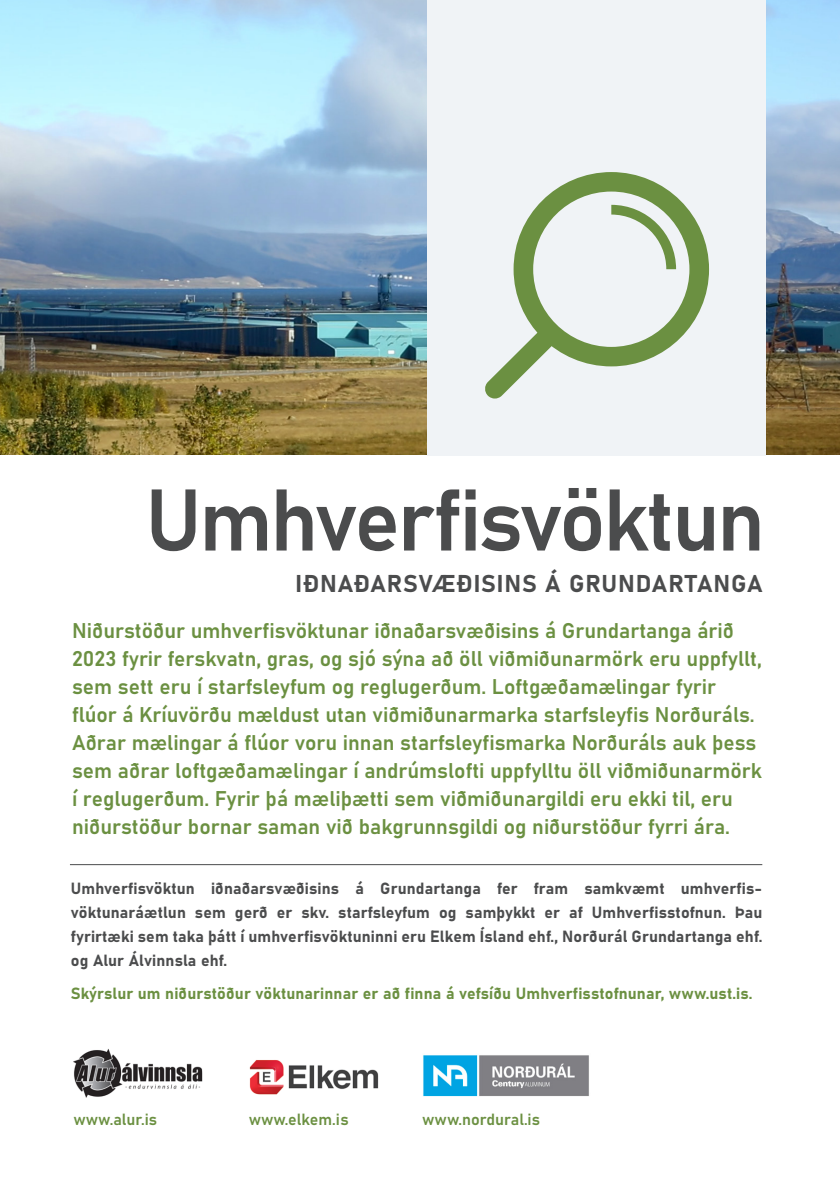
<style>
.page{position:relative;width:840px;height:1191px;background:#fff}
.page>*{position:absolute;margin:0;border:0;box-sizing:border-box;transform-origin:0 0}
.t1{font:86px "Bahnschrift";letter-spacing:-.03em;color:#4b4c4d}
.t2{font:24px "Bahnschrift";letter-spacing:.03em;color:#4b4c4d}
.Paragraph_Style_3{font:21px/28px "Bahnschrift";color:#6b9041}
.Paragraph_Style_3-2{font:16px/24px "Bahnschrift";letter-spacing:.01em;color:#4b4c4d;text-align:justify}
.Paragraph_Style_3-3{font:16px "Bahnschrift";letter-spacing:.01em;color:#6b9041}
</style>
<div class="page">
<img style="left:0;top:0;width:839px;height:454px">
<div style="left:427px;top:0;width:338px;height:455px;background:#f0f3f6"></div>
<img style="left:423px;top:1055px;width:166px;height:42px">
<img style="left:73px;top:1048px;width:130px;height:50px">
<img style="left:249px;top:1060px;width:130px;height:35px">
<hr style="left:70px;top:864px;width:691px;height:1px;background:#4b4c4d">
<svg style="left:485px;top:172px;width:223px;height:226px"></svg>
<p class="t1" style="left:145px;top:455px;width:621px">Umhverfisvöktun</p>
<p class="t2" style="left:295px;top:565px;width:468px">IÐNAÐARSVÆÐISINS Á GRUNDARTANGA</p>
<p class="Paragraph_Style_3" style="left:72px;top:615px;width:691px">Niðurstöður umhverfisvöktunar iðnaðarsvæðisins á Grundartanga árið 2023 fyrir ferskvatn, gras, og sjó sýna að öll viðmiðunarmörk eru uppfyllt, sem sett eru í starfsleyfum og reglugerðum. Loftgæðamælingar fyrir flúor á Kríuvörðu mældust utan viðmiðunarmarka starfsleyfis Norðuráls.<br>Aðrar mælingar á flúor voru innan starfsleyfismarka Norðuráls auk þess sem aðrar loftgæðamælingar í andrúmslofti uppfylltu öll viðmiðunarmörk í reglugerðum. Fyrir þá mæliþætti sem viðmiðunargildi eru ekki til, eru niðurstöður bornar saman við bakgrunnsgildi og niðurstöður fyrri ára.</p>
<p class="Paragraph_Style_3-2" style="left:71px;top:875px;width:692px">Umhverfisvöktun iðnaðarsvæðisins á Grundartanga fer fram samkvæmt umhverfis&shy;vöktunaráætlun sem gerð er skv. starfsleyfum og samþykkt er af Umhverfisstofnun. Þau fyrirtæki sem taka þátt í umhverfisvöktuninni eru Elkem Ísland ehf., Norðurál Grundartanga ehf. og Alur Álvinnsla ehf.</p>
<p class="Paragraph_Style_3-3" style="left:71px;top:981px;width:682px">Skýrslur um niðurstöður vöktunarinnar er að finna á vefsíðu Umhverfisstofnunar, www.ust.is.</p>
<p class="Paragraph_Style_3-3" style="left:73px;top:1107px;width:85px">www.alur.is</p>
<p class="Paragraph_Style_3-3" style="left:248px;top:1107px;width:101px">www.elkem.is</p>
<p class="Paragraph_Style_3-3" style="left:422px;top:1107px;width:119px">www.nordural.is</p>
</div>
